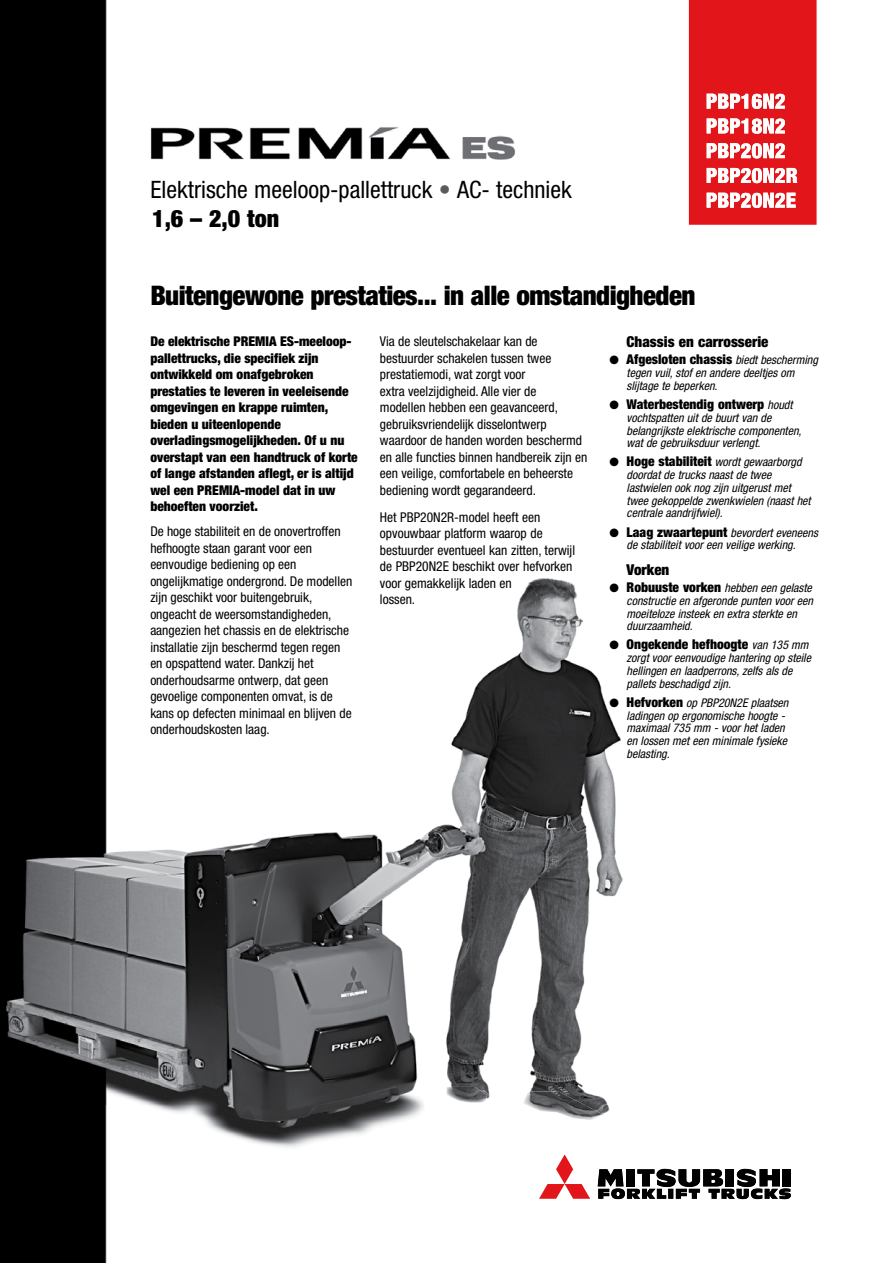
<style>
.page{position:relative;width:893px;height:1263px;background:#fff}
.page>*{position:absolute;margin:0;border:0;box-sizing:border-box;transform-origin:0 0}
.t1{font:900 condensed 27px "Helvetica Neue LT Std";letter-spacing:-.02em;color:#000}
.t2{font:condensed 24px/29.2px "Helvetica Neue LT Std";color:#000}
.t3{font:900 condensed 15px "Helvetica Neue LT Std";color:#000}
.t4{font:condensed 13.5px/16.5px "Helvetica Neue LT Std";color:#000}
.t5{font:900 condensed 13.5px/16.5px "Helvetica Neue LT Std";color:#000}
.t6{font:italic condensed 12px/12.8px "Helvetica Neue LT Std";color:#000}
.s1{color:#5a5b5e}
.s2{font-weight:900}
.s3{font-weight:400;font-style:italic;font-size:12px}
.s4{font-weight:900;font-style:normal;font-size:13.5px}
</style>
<div class="page">
<img style="left:0;top:0;width:734px;height:1263px">
<div style="left:689px;top:0;width:127px;height:225px;background:#e2161a"></div>
<img style="left:611px;top:1188px;width:180px;height:11px">
<img style="left:539px;top:1184px;width:26px;height:15px">
<img style="left:565px;top:1184px;width:25px;height:15px">
<img style="left:556px;top:1154px;width:17px;height:30px">
<img style="left:703px;top:1169px;width:20px;height:17px">
<img style="left:759px;top:1169px;width:21px;height:17px">
<img style="left:678px;top:1169px;width:22px;height:18px">
<img style="left:637px;top:1169px;width:39px;height:18px">
<img style="left:737px;top:1169px;width:19px;height:18px">
<img style="left:627px;top:1169px;width:8px;height:17px">
<img style="left:783px;top:1169px;width:8px;height:17px">
<img style="left:726px;top:1169px;width:8px;height:17px">
<img style="left:598px;top:1169px;width:26px;height:17px">
<img style="left:707px;top:94px;width:78px;height:15px">
<img style="left:707px;top:118px;width:78px;height:16px">
<img style="left:707px;top:143px;width:78px;height:15px">
<img style="left:707px;top:168px;width:90px;height:15px">
<img style="left:707px;top:193px;width:89px;height:15px">
<img style="left:446px;top:1087px;width:41px;height:16px">
<img style="left:523px;top:1091px;width:81px;height:29px">
<img style="left:149px;top:127px;width:387px;height:32px">
<h2 class="t2" style="left:151px;top:175px;width:423px">Elektrische meeloop-pallettruck <span class="s1">•</span> AC- techniek<br><span class="s2">1,6 – 2,0 ton</span></h2>
<h1 class="t1" style="left:150px;top:279px;width:547px">Buitengewone prestaties... in alle omstandigheden</h1>
<p class="t5" style="left:150px;top:333px;width:209px">De elektrische PREMIA ES-meeloop&shy;pallettrucks, die specifiek zijn ontwikkeld om onafgebroken prestaties te leveren in veeleisende omgevingen en krappe ruimten, bieden u uiteenlopende overladingsmogelijkheden. Of u nu overstapt van een handtruck of korte of lange afstanden aflegt, er is altijd wel een PREMIA-model dat in uw behoeften voorziet.</p>
<p class="t4" style="left:150px;top:523px;width:204px">De hoge stabiliteit en de onovertroffen hefhoogte staan garant voor een eenvoudige bediening op een ongelijkmatige ondergrond. De modellen zijn geschikt voor buitengebruik, ongeacht de weersomstandigheden, aangezien het chassis en de elektrische installatie zijn beschermd tegen regen en opspattend water. Dankzij het onderhoudsarme ontwerp, dat geen gevoelige componenten omvat, is de kans op defecten minimaal en blijven de onderhoudskosten laag.</p>
<p class="t4" style="left:380px;top:333px;width:209px">Via de sleutelschakelaar kan de bestuurder schakelen tussen twee prestatiemodi, wat zorgt voor<br>extra veelzijdigheid. Alle vier de<br>modellen hebben een geavanceerd, gebruiksvriendelijk disselontwerp waardoor de handen worden beschermd en alle functies binnen handbereik zijn en een veilige, comfortabele en beheerste bediening wordt gegarandeerd.</p>
<p class="t4" style="left:380px;top:509px;width:197px">Het PBP20N2R-model heeft een opvouwbaar platform waarop de bestuurder eventueel kan zitten, terwijl de PBP20N2E beschikt over hefvorken voor gemakkelijk laden en<br>lossen.</p>
<p class="t3" style="left:627px;top:333px;width:143px">Chassis en carrosserie</p>
<p class="t5" style="left:610px;top:351px;width:210px">● Afgesloten chassis <span class="s3">biedt bescherming</span></p>
<p class="t6" style="left:627px;top:367px;width:170px">tegen vuil, stof en andere deeltjes om slijtage te beperken.</p>
<p class="t5" style="left:610px;top:396px;width:184px">● Waterbestendig ontwerp <span class="s3">houdt</span></p>
<p class="t6" style="left:627px;top:411px;width:176px">vochtspatten uit de buurt van de belangrijkste elektrische componenten, wat de gebruiksduur verlengt.</p>
<p class="t6" style="left:627px;top:456px;width:186px;text-indent:-17px">● <span class="s4">Hoge stabiliteit</span> wordt gewaarborgd doordat de trucks naast de twee lastwielen ook nog zijn uitgerust met twee gekoppelde zwenkwielen (naast het centrale aandrijfwiel).</p>
<p class="t6" style="left:610px;top:526px;width:210px;text-align:center">● <span class="s4">Laag zwaartepunt</span> bevordert eveneens de stabiliteit voor een veilige werking.</p>
<p class="t3" style="left:627px;top:560px;width:44px">Vorken</p>
<p class="t6" style="left:627px;top:582px;width:188px;text-indent:-17px">● <span class="s4">Robuuste vorken</span> hebben een gelaste constructie en afgeronde punten voor een moeiteloze insteek en extra sterkte en duurzaamheid.</p>
<p class="t5" style="left:610px;top:636px;width:200px">● Ongekende hefhoogte <span class="s3">van 135 mm</span></p>
<p class="t6" style="left:627px;top:652px;width:186px">zorgt voor eenvoudige hantering op steile hellingen en laadperrons, zelfs als de pallets beschadigd zijn.</p>
<p class="t6" style="left:627px;top:696px;width:163px;text-indent:-17px">● <span class="s4">Hefvorken</span> op PBP20N2E plaatsen ladingen op ergonomische hoogte - maximaal 735 mm - voor het laden en lossen met een minimale fysieke belasting.</p>
</div>
